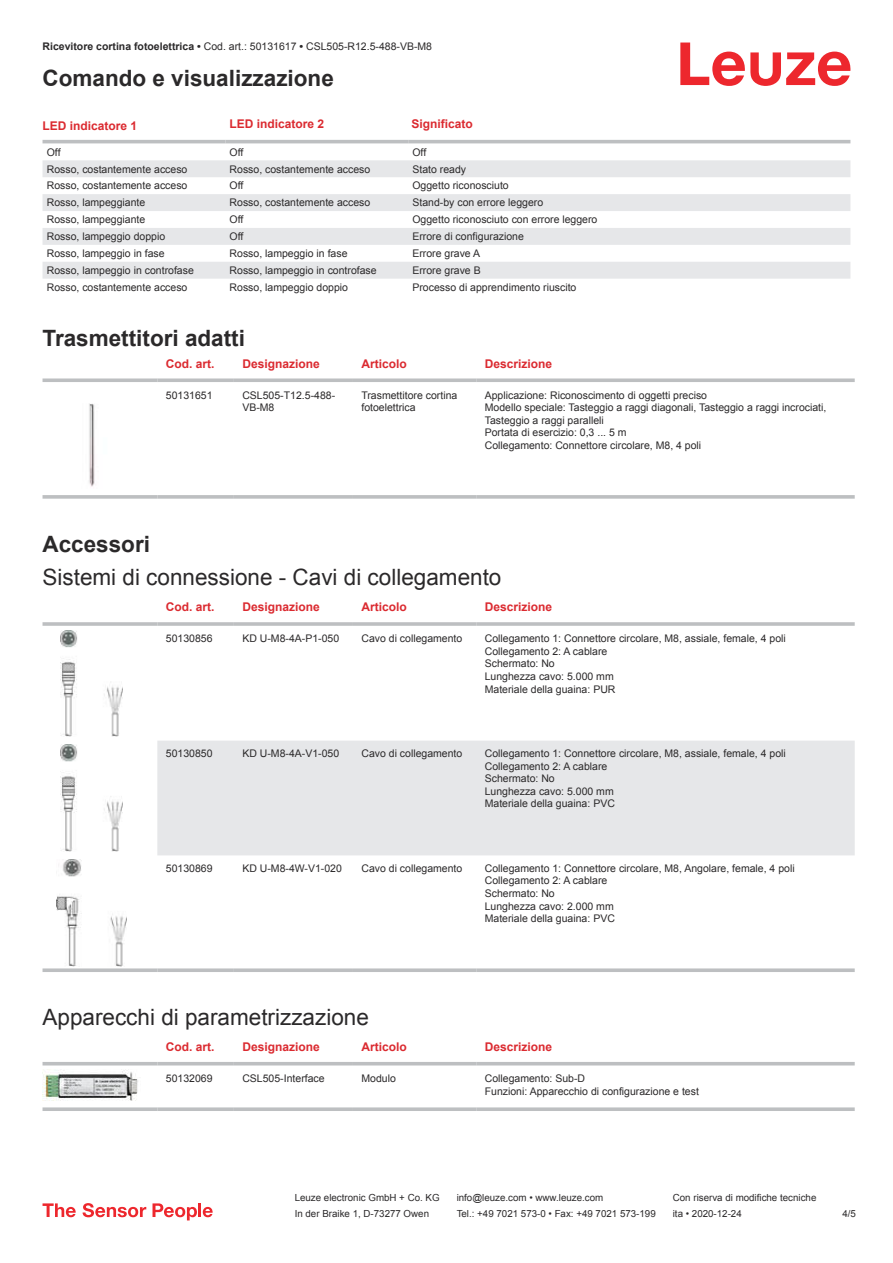
<style>
.page{position:relative;width:893px;height:1263px;background:#fff}
.page>*{position:absolute;margin:0;border:0;box-sizing:border-box;transform-origin:0 0}
.t1{font:22.5px "Arial";color:#2b292a}
.t2{font:700 22.5px "Arial";color:#2b292a}
.t3{font:700 12px "Arial";color:#db2a30}
.t4{font:10.5px/12.6px "Arial";color:#2b292a}
.t5{font:9.75px "Arial";color:#2b292a}
.s1{font-weight:700}
</style>
<div class="page">
<svg style="left:680px;top:43px;width:170px;height:43px"></svg>
<svg style="left:43px;top:143px;width:807px;height:1px"></svg>
<svg style="left:43px;top:160px;width:807px;height:119px;fill:#e6e7e9"></svg>
<hr style="left:43px;top:140px;width:182px;height:3px;background:#bdbfc1">
<hr style="left:225px;top:140px;width:183px;height:3px;background:#bdbfc1">
<hr style="left:408px;top:140px;width:442px;height:3px;background:#bdbfc1">
<svg style="left:43px;top:378px;width:114px;height:4px"></svg>
<svg style="left:157px;top:378px;width:77px;height:4px"></svg>
<svg style="left:234px;top:378px;width:119px;height:4px"></svg>
<svg style="left:353px;top:378px;width:123px;height:4px"></svg>
<svg style="left:476px;top:378px;width:379px;height:4px;background:#c5c6c8"></svg>
<svg style="left:43px;top:495px;width:114px;height:4px"></svg>
<svg style="left:157px;top:495px;width:77px;height:4px"></svg>
<svg style="left:234px;top:495px;width:119px;height:4px"></svg>
<svg style="left:353px;top:495px;width:123px;height:4px"></svg>
<svg style="left:476px;top:495px;width:379px;height:4px;background:#c3c5c7"></svg>
<img style="left:89px;top:403px;width:6px;height:84px">
<div style="left:157px;top:741px;width:698px;height:114px;background:#e6e7e9"></div>
<hr style="left:43px;top:622px;width:114px;height:4px;background:#c3c5c7">
<svg style="left:157px;top:622px;width:77px;height:4px"></svg>
<hr style="left:234px;top:622px;width:119px;height:4px;background:#c4c6c7">
<hr style="left:353px;top:622px;width:123px;height:4px;background:#c3c5c7">
<svg style="left:476px;top:622px;width:379px;height:4px;background:#c3c5c7"></svg>
<svg style="left:43px;top:968px;width:114px;height:4px"></svg>
<svg style="left:157px;top:968px;width:77px;height:4px"></svg>
<svg style="left:234px;top:968px;width:119px;height:4px"></svg>
<svg style="left:353px;top:968px;width:123px;height:4px"></svg>
<svg style="left:476px;top:968px;width:379px;height:4px;background:#c4c6c8"></svg>
<img style="left:60px;top:630px;width:63px;height:106px">
<img style="left:60px;top:745px;width:63px;height:106px">
<img style="left:56px;top:860px;width:70px;height:106px">
<svg style="left:43px;top:1065px;width:812px;height:5px"></svg>
<hr style="left:43px;top:1062px;width:114px;height:3px;background:#bdbfc1">
<hr style="left:157px;top:1062px;width:77px;height:3px;background:#bdbfc1">
<hr style="left:234px;top:1062px;width:119px;height:3px;background:#bdbfc1">
<hr style="left:353px;top:1062px;width:123px;height:3px;background:#bdbfc1">
<hr style="left:476px;top:1062px;width:379px;height:3px;background:#bdbfc1">
<svg style="left:43px;top:1107px;width:114px;height:4px"></svg>
<svg style="left:157px;top:1107px;width:77px;height:4px"></svg>
<svg style="left:234px;top:1107px;width:119px;height:4px"></svg>
<svg style="left:353px;top:1107px;width:123px;height:4px"></svg>
<svg style="left:476px;top:1107px;width:379px;height:4px;background:#c4c6c7"></svg>
<img style="left:43px;top:1070px;width:95px;height:31px">
<svg style="left:43px;top:1203px;width:33px;height:14px"></svg>
<svg style="left:83px;top:1203px;width:63px;height:14px"></svg>
<svg style="left:153px;top:1203px;width:44px;height:17px"></svg>
<hr style="left:198px;top:1203px;width:3px;height:14px;background:#ed272d">
<svg style="left:203px;top:1207px;width:10px;height:10px"></svg>
<p class="t4" style="left:43px;top:41px;width:391px"><span class="s1">Ricevitore cortina fotoelettrica •</span> Cod. art.: 50131617 <span class="s1">•</span> CSL505-R12.5-488-VB-M8</p>
<h1 class="t2" style="left:43px;top:70px;width:293px">Comando e visualizzazione</h1>
<p class="t3" style="left:43px;top:121px;width:96px">LED indicatore 1</p>
<p class="t3" style="left:230px;top:119px;width:96px">LED indicatore 2</p>
<p class="t3" style="left:411px;top:119px;width:63px">Significato</p>
<p class="t4" style="left:47px;top:147px;width:15px">Off</p>
<p class="t4" style="left:230px;top:147px;width:15px">Off</p>
<p class="t4" style="left:412px;top:147px;width:15px">Off</p>
<p class="t4" style="left:47px;top:163px;width:142px">Rosso, costantemente acceso</p>
<p class="t4" style="left:230px;top:163px;width:142px">Rosso, costantemente acceso</p>
<p class="t4" style="left:412px;top:163px;width:55px">Stato ready</p>
<p class="t4" style="left:47px;top:180px;width:142px">Rosso, costantemente acceso</p>
<p class="t4" style="left:230px;top:180px;width:15px">Off</p>
<p class="t4" style="left:412px;top:180px;width:98px">Oggetto riconosciuto</p>
<p class="t4" style="left:47px;top:197px;width:100px">Rosso, lampeggiante</p>
<p class="t4" style="left:230px;top:197px;width:142px">Rosso, costantemente acceso</p>
<p class="t4" style="left:412px;top:197px;width:132px">Stand-by con errore leggero</p>
<p class="t4" style="left:47px;top:214px;width:100px">Rosso, lampeggiante</p>
<p class="t4" style="left:230px;top:214px;width:15px">Off</p>
<p class="t4" style="left:412px;top:214px;width:186px">Oggetto riconosciuto con errore leggero</p>
<p class="t4" style="left:47px;top:231px;width:120px">Rosso, lampeggio doppio</p>
<p class="t4" style="left:230px;top:231px;width:15px">Off</p>
<p class="t4" style="left:412px;top:231px;width:113px">Errore di configurazione</p>
<p class="t4" style="left:47px;top:248px;width:119px">Rosso, lampeggio in fase</p>
<p class="t4" style="left:230px;top:248px;width:119px">Rosso, lampeggio in fase</p>
<p class="t4" style="left:412px;top:248px;width:69px">Errore grave A</p>
<p class="t4" style="left:47px;top:265px;width:149px">Rosso, lampeggio in controfase</p>
<p class="t4" style="left:230px;top:265px;width:149px">Rosso, lampeggio in controfase</p>
<p class="t4" style="left:412px;top:265px;width:70px">Errore grave B</p>
<p class="t4" style="left:47px;top:282px;width:142px">Rosso, costantemente acceso</p>
<p class="t4" style="left:230px;top:282px;width:120px">Rosso, lampeggio doppio</p>
<p class="t4" style="left:412px;top:282px;width:165px">Processo di apprendimento riuscito</p>
<h1 class="t2" style="left:43px;top:329px;width:204px">Trasmettitori adatti</h1>
<p class="t3" style="left:166px;top:359px;width:50px">Cod. art.</p>
<p class="t3" style="left:242px;top:359px;width:79px">Designazione</p>
<p class="t3" style="left:361px;top:359px;width:47px">Articolo</p>
<p class="t3" style="left:485px;top:359px;width:69px">Descrizione</p>
<p class="t4" style="left:166px;top:389px;width:48px">50131651</p>
<p class="t4" style="left:242px;top:389px;width:94px">CSL505-T12.5-488-<br>VB-M8</p>
<p class="t4" style="left:361px;top:389px;width:97px">Trasmettitore cortina fotoelettrica</p>
<p class="t4" style="left:485px;top:389px;width:343px">Applicazione: Riconoscimento di oggetti preciso<br>Modello speciale: Tasteggio a raggi diagonali, Tasteggio a raggi incrociati, Tasteggio a raggi paralleli<br>Portata di esercizio: 0,3 ... 5 m<br>Collegamento: Connettore circolare, M8, 4 poli</p>
<h1 class="t2" style="left:43px;top:535px;width:109px">Accessori</h1>
<h1 class="t1" style="left:43px;top:569px;width:460px">Sistemi di connessione - Cavi di collegamento</h1>
<p class="t3" style="left:166px;top:603px;width:50px">Cod. art.</p>
<p class="t3" style="left:242px;top:603px;width:79px">Designazione</p>
<p class="t3" style="left:361px;top:603px;width:47px">Articolo</p>
<p class="t3" style="left:485px;top:603px;width:69px">Descrizione</p>
<p class="t4" style="left:166px;top:633px;width:48px">50130856</p>
<p class="t4" style="left:242px;top:633px;width:98px">KD U-M8-4A-P1-050</p>
<p class="t4" style="left:361px;top:633px;width:102px">Cavo di collegamento</p>
<p class="t4" style="left:485px;top:633px;width:303px">Collegamento 1: Connettore circolare, M8, assiale, female, 4 poli<br>Collegamento 2: A cablare<br>Schermato: No<br>Lunghezza cavo: 5.000 mm<br>Materiale della guaina: PUR</p>
<p class="t4" style="left:166px;top:748px;width:48px">50130850</p>
<p class="t4" style="left:242px;top:748px;width:98px">KD U-M8-4A-V1-050</p>
<p class="t4" style="left:361px;top:748px;width:102px">Cavo di collegamento</p>
<p class="t4" style="left:485px;top:748px;width:303px">Collegamento 1: Connettore circolare, M8, assiale, female, 4 poli<br>Collegamento 2: A cablare<br>Schermato: No<br>Lunghezza cavo: 5.000 mm<br>Materiale della guaina: PVC</p>
<p class="t4" style="left:166px;top:863px;width:48px">50130869</p>
<p class="t4" style="left:242px;top:863px;width:101px">KD U-M8-4W-V1-020</p>
<p class="t4" style="left:361px;top:863px;width:102px">Cavo di collegamento</p>
<p class="t4" style="left:485px;top:863px;width:311px">Collegamento 1: Connettore circolare, M8, Angolare, female, 4 poli<br>Collegamento 2: A cablare<br>Schermato: No<br>Lunghezza cavo: 2.000 mm<br>Materiale della guaina: PVC</p>
<h1 class="t1" style="left:43px;top:1008px;width:328px">Apparecchi di parametrizzazione</h1>
<p class="t3" style="left:166px;top:1042px;width:50px">Cod. art.</p>
<p class="t3" style="left:242px;top:1042px;width:79px">Designazione</p>
<p class="t3" style="left:361px;top:1042px;width:47px">Articolo</p>
<p class="t3" style="left:485px;top:1042px;width:69px">Descrizione</p>
<p class="t4" style="left:166px;top:1073px;width:48px">50132069</p>
<p class="t4" style="left:242px;top:1073px;width:84px">CSL505-Interface</p>
<p class="t4" style="left:361px;top:1073px;width:36px">Modulo</p>
<p class="t4" style="left:485px;top:1073px;width:216px">Collegamento: Sub-D<br>Funzioni: Apparecchio di configurazione e test</p>
<p class="t5" style="left:295px;top:1194px;width:146px">Leuze electronic GmbH + Co. KG</p>
<p class="t5" style="left:457px;top:1194px;width:148px">info@leuze.com • www.leuze.com</p>
<p class="t5" style="left:673px;top:1194px;width:145px">Con riserva di modifiche tecniche</p>
<p class="t5" style="left:295px;top:1210px;width:136px">In der Braike 1, D-73277 Owen</p>
<p class="t5" style="left:457px;top:1210px;width:201px">Tel.: +49 7021 573-0 • Fax: +49 7021 573-199</p>
<p class="t5" style="left:673px;top:1210px;width:70px">ita • 2020-12-24</p>
<p class="t5" style="left:842px;top:1210px;width:15px">4 /5</p>
</div>
